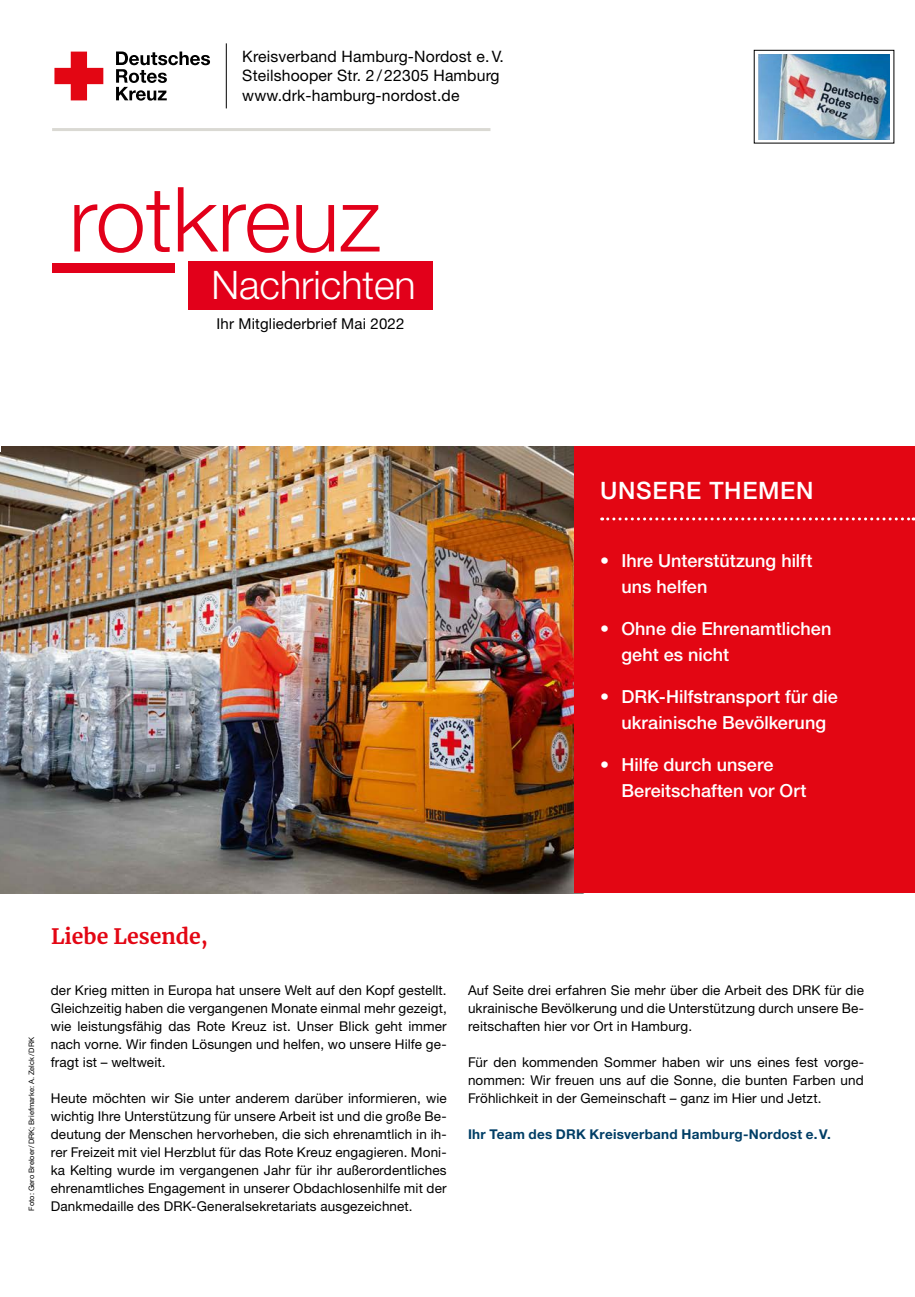
<style>
.page{position:relative;width:915px;height:1297px;background:#fff}
.page>*{position:absolute;margin:0;border:0;box-sizing:border-box;transform-origin:0 0}
.t1{font:300 90px "Helvetica Neue LT Std";color:#e2001a}
.t2{font:300 39.3px "Helvetica Neue LT Pro";color:#fff}
.t3{font:500 24px "Helvetica Neue LT Pro";letter-spacing:.03em;color:#fff}
.t4{font:700 21px "Merriweather";color:#e30613}
.t5{font:500 18px/25.5px "Helvetica Neue LT Pro";color:#fff}
.t6{font:15.75px "Helvetica Neue LT Pro";letter-spacing:.01em;color:#000}
.t7{font:15px "Helvetica Neue LT Pro";letter-spacing:.01em;color:#000}
.MGB_Copy{font:13.5px/18px "Helvetica Neue LT Pro";letter-spacing:.01em;color:#000;text-align:justify}
.MGB_Info{font:700 13.5px "Helvetica Neue LT Pro";letter-spacing:.02em;color:#003e66}
.MGB_Fotocredits{font:7.5px "Helvetica Neue LT Pro";color:#000}
</style>
<div class="page">
<img style="left:758px;top:54px;width:131px;height:85px">
<img style="left:0;top:446px;width:574px;height:447px">
<div style="left:574px;top:446px;width:340px;height:447px;background:#e30613"></div>
<svg style="left:601px;top:517px;width:312px;height:3px"></svg>
<svg style="left:54px;top:52px;width:49px;height:48px"></svg>
<svg style="left:116px;top:52px;width:94px;height:49px"></svg>
<hr style="left:52px;top:128px;width:438px;height:3px;background:#dad9d3">
<hr style="left:226px;top:43px;width:1px;height:65px;background:#000">
<div style="left:188px;top:261px;width:244px;height:49px;background:#e2001a"></div>
<div style="left:52px;top:263px;width:122px;height:9px;background:#e2001a"></div>
<div style="left:753px;top:50px;width:140px;height:93px;border:1px solid #000"></div>
<p class="t6" style="left:242px;top:47px;width:263px">Kreisverband Hamburg-Nordost e.V.</p>
<p class="t6" style="left:242px;top:66px;width:259px">Steilshooper Str. 2 / 22305 Hamburg</p>
<p class="t6" style="left:242px;top:85px;width:219px">www.drk-hamburg-nordost.de</p>
<p class="t1" style="left:69px;top:164px;width:313px">rotkreuz</p>
<p class="t2" style="left:211px;top:261px;width:206px">Nachrichten</p>
<p class="t7" style="left:216px;top:314px;width:189px">Ihr Mitgliederbrief Mai 2022</p>
<p class="t3" style="left:600px;top:476px;width:215px">UNSERE THEMEN</p>
<p class="t5" style="left:621px;top:548px;width:192px;text-indent:-21px">• Ihre Unterstützung hilft uns helfen</p>
<p class="t5" style="left:621px;top:616px;width:211px;text-indent:-21px">• Ohne die Ehrenamtlichen geht es nicht</p>
<p class="t5" style="left:600px;top:684px;width:239px;text-align:center">• DRK-Hilfstransport für die ukrainische Bevölkerung</p>
<p class="t5" style="left:621px;top:752px;width:186px;text-indent:-21px">• Hilfe durch unsere<br>Bereitschaften vor Ort</p>
<p class="MGB_Fotocredits" style="left:27px;top:1211px;width:175px;rotate:-90deg">Foto: Gero Breloer/DRK; Briefmarke: A. Zelck/DRK</p>
<p class="t4" style="left:51px;top:922px;width:158px">Liebe Lesende,</p>
<p class="MGB_Copy" style="left:51px;top:980px;width:397px">der Krieg mitten in Europa hat unsere Welt auf den Kopf gestellt.<br>Gleichzeitig haben die vergangenen Monate einmal mehr gezeigt, wie leistungsfähig das Rote Kreuz ist. Unser Blick geht immer nach vorne. Wir finden Lösungen und helfen, wo unsere Hilfe ge&shy;fragt ist – weltweit.</p>
<p class="MGB_Copy" style="left:51px;top:1088px;width:397px">Heute möchten wir Sie unter anderem darüber informieren, wie wichtig Ihre Unterstützung für unsere Arbeit ist und die große Be&shy;deutung der Menschen hervorheben, die sich ehrenamtlich in ih&shy;rer Freizeit mit viel Herzblut für das Rote Kreuz engagieren. Moni&shy;ka Kelting wurde im vergangenen Jahr für ihr außerordentliches ehrenamtliches Engagement in unserer Obdachlosenhilfe mit der Dankmedaille des DRK-Generalsekretariats ausgezeichnet.</p>
<p class="MGB_Copy" style="left:468px;top:980px;width:397px">Auf Seite drei erfahren Sie mehr über die Arbeit des DRK für die ukrainische Bevölkerung und die Unterstützung durch unsere Be&shy;reitschaften hier vor Ort in Hamburg.</p>
<p class="MGB_Copy" style="left:468px;top:1052px;width:397px">Für den kommenden Sommer haben wir uns eines fest vorge&shy;nommen: Wir freuen uns auf die Sonne, die bunten Farben und Fröhlichkeit in der Gemeinschaft – ganz im Hier und Jetzt.</p>
<p class="MGB_Info" style="left:468px;top:1125px;width:364px">Ihr Team des DRK Kreisverband Hamburg-Nordost e.V.</p>
</div>
